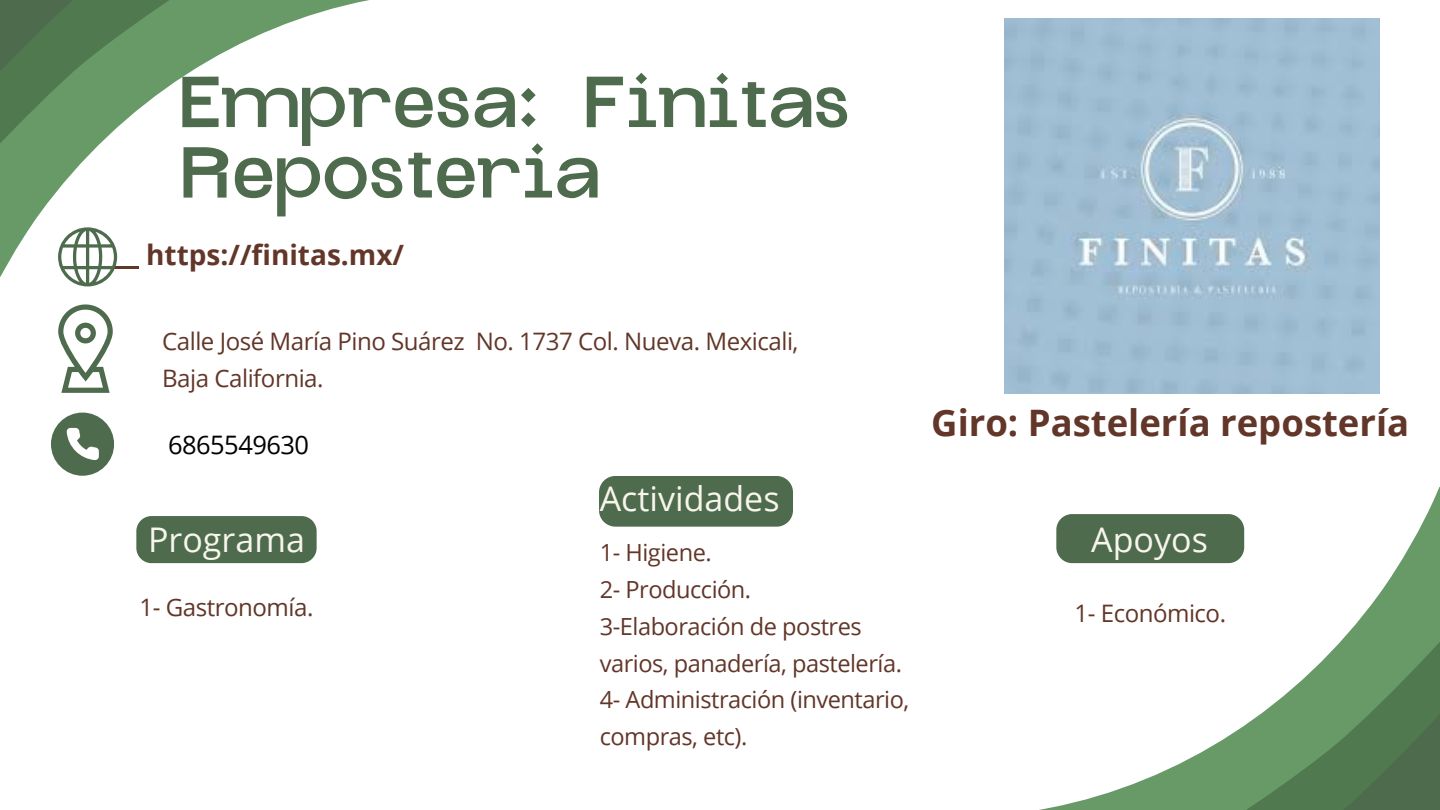
<style>
.page{position:relative;width:1440px;height:810px;background:#fff}
.page>*{position:absolute;margin:0;border:0;box-sizing:border-box;transform-origin:0 0}
.t1{font:900 56px/70.5px "Glock Grotesque";color:#4e6b4d}
.t2{font:700 36.5px "Open Sans";color:#623628}
.t3{font:34px "Open Sans";color:#f8f5ed}
.t4{font:700 28px "Open Sans";color:#623628}
.t5{font:25.5px "Open Sans";letter-spacing:-.02em;color:#000}
.t6{font:24.1px/37.5px "Open Sans";letter-spacing:-.02em;color:#623628}
.t7{font:23.6px/36.8px "Open Sans";letter-spacing:-.02em;color:#623628}
</style>
<div class="page">
<svg style="left:58px;top:320px;width:55px;height:73px"></svg>
<svg style="left:51px;top:413px;width:63px;height:63px"></svg>
<div style="left:136px;top:516px;width:180px;height:47px;background:#4e6b4d"></div>
<svg style="left:1039px;top:488px;width:401px;height:322px"></svg>
<div style="left:599px;top:476px;width:194px;height:51px;background:#4e6b4d"></div>
<div style="left:1056px;top:514px;width:188px;height:49px;background:#4e6b4d"></div>
<svg style="left:0;top:0;width:369px;height:320px"></svg>
<img style="left:1005px;top:19px;width:375px;height:375px">
<h1 class="t1" style="left:180px;top:81px;width:671px">Empresa: Finitas<br>Reposteria</h1>
<p class="t4" style="left:146px;top:235px;width:259px">https://finitas.mx/</p>
<p class="t6" style="left:162px;top:322px;width:638px">Calle José María Pino Suárez No. 1737 Col. Nueva. Mexicali,<br>Baja California.</p>
<p class="t5" style="left:168px;top:427px;width:142px">6865549630</p>
<h3 class="t3" style="left:148px;top:516px;width:158px">Programa</h3>
<p class="t6" style="left:140px;top:588px;width:175px">1- Gastronomía.</p>
<h3 class="t3" style="left:600px;top:475px;width:181px">Actividades</h3>
<p class="t7" style="left:600px;top:534px;width:311px">1- Higiene.<br>2- Producción.<br>3-Elaboración de postres varios, panadería, pastelería.<br>4- Administración (inventario, compras, etc).</p>
<h2 class="t2" style="left:931px;top:397px;width:480px">Giro: Pastelería repostería</h2>
<h3 class="t3" style="left:1091px;top:516px;width:118px">Apoyos</h3>
<p class="t6" style="left:1074px;top:594px;width:153px">1- Económico.</p>
</div>
